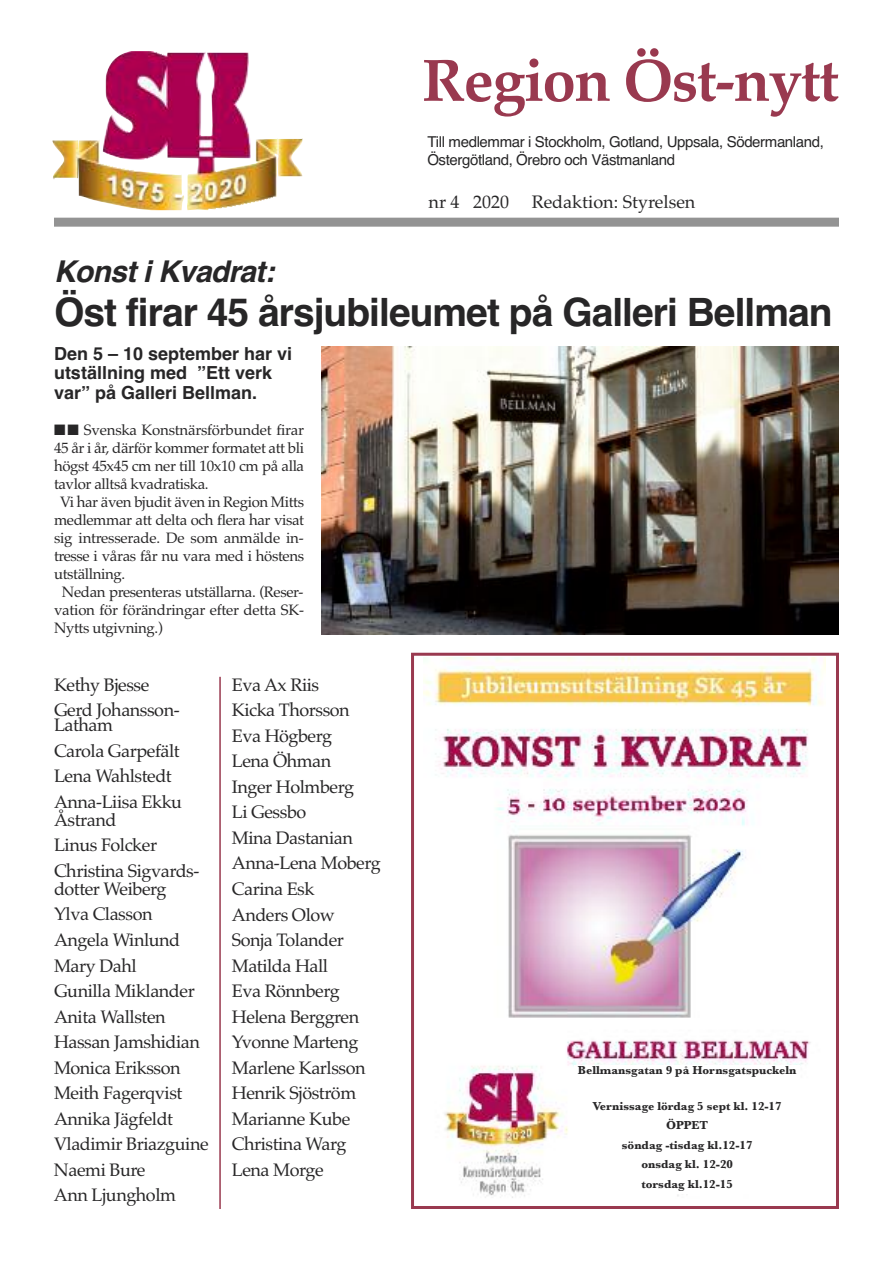
<style>
.page{position:relative;width:893px;height:1263px;background:#fff}
.page>*{position:absolute;margin:0;border:0;box-sizing:border-box;transform-origin:0 0}
.t1{font:700 60px "Palatino";letter-spacing:-.025em;color:#99394f}
.t2{font:700 39px "Helvetica";letter-spacing:-.025em;color:#272627}
.t3{font:italic 700 30px "Helvetica";letter-spacing:-.025em;color:#272627}
.t4{font:18px/25.5px "Palatino";letter-spacing:-.025em;color:#272627}
.t5{font:700 18px/19.5px "Helvetica";color:#272627}
.t6{font:18px "Palatino";color:#272627}
.t7{font:15px "Palatino";letter-spacing:-.025em;color:#272627}
.t8{font:15px/18px "Helvetica";letter-spacing:-.025em;color:#272627}
.t9{font:700 12px/19.5px "Baskerville";color:#272627;text-align:center}
</style>
<div class="page">
<img style="left:53px;top:51px;width:249px;height:159px">
<div style="left:54px;top:218px;width:785px;height:9px;background:#939393"></div>
<img style="left:424px;top:657px;width:401px;height:541px">
<div style="left:411px;top:653px;width:428px;height:556px;border:3px solid #99394f"></div>
<img style="left:321px;top:347px;width:518px;height:287px">
<hr style="left:219px;top:677px;width:2px;height:532px;background:#99394f">
<div style="left:574px;top:1065px;width:226px;height:128px;background:#fff"></div>
<h1 class="t1" style="left:422px;top:45px;width:419px">Region Öst-nytt</h1>
<p class="t8" style="left:427px;top:133px;width:398px">Till medlemmar i Stockholm, Gotland, Uppsala, Södermanland,<br>Östergötland, Örebro och Västmanland</p>
<p class="t4" style="left:429px;top:189px;width:82px">nr 4 2020</p>
<p class="t6" style="left:532px;top:192px;width:165px">Redaktion: Styrelsen</p>
<h3 class="t3" style="left:54px;top:254px;width:222px">Konst i Kvadrat:</h3>
<h2 class="t2" style="left:54px;top:289px;width:780px">Öst firar 45 årsjubileumet på Galleri Bellman</h2>
<p class="t5" style="left:54px;top:344px;width:240px">Den 5 – 10 september har vi utställning med ”Ett verk var” på Galleri Bellman.</p>
<p class="t7" style="left:54px;top:421px;width:252px">■■ Svenska Konstnärsförbundet firar</p>
<p class="t7" style="left:54px;top:439px;width:252px">45 år i år, därför kommer formatet att bli</p>
<p class="t7" style="left:54px;top:457px;width:252px">högst 45x45 cm ner till 10x10 cm på alla</p>
<p class="t7" style="left:54px;top:475px;width:156px">tavlor alltså kvadratiska.</p>
<p class="t7" style="left:60px;top:493px;width:246px">Vi har även bjudit även in Region Mitts</p>
<p class="t7" style="left:54px;top:511px;width:252px">medlemmar att delta och flera har visat</p>
<p class="t7" style="left:54px;top:529px;width:251px">sig intresserade. De som anmälde in-</p>
<p class="t7" style="left:54px;top:547px;width:252px">tresse i våras får nu vara med i höstens</p>
<p class="t7" style="left:54px;top:565px;width:73px">utställning.</p>
<p class="t7" style="left:62px;top:583px;width:243px">Nedan presenteras utställarna. (Reser-</p>
<p class="t7" style="left:54px;top:601px;width:252px">vation för förändringar efter detta SK-</p>
<p class="t7" style="left:54px;top:619px;width:110px">Nytts utgivning.)</p>
<p class="t4" style="left:54px;top:672px;width:127px">Kethy Bjesse<br>Gerd Johansson-</p>
<p class="t4" style="left:54px;top:712px;width:130px">Latham<br>Carola Garpefält<br>Lena Wahlstedt<br>Anna-Liisa Ekku</p>
<p class="t4" style="left:54px;top:807px;width:147px">Åstrand<br>Linus Folcker<br>Christina Sigvards-</p>
<p class="t4" style="left:54px;top:876px;width:156px">dotter Weiberg<br>Ylva Classon<br>Angela Winlund<br>Mary Dahl<br>Gunilla Miklander<br>Anita Wallsten<br>Hassan Jamshidian<br>Monica Eriksson<br>Meith Fagerqvist<br>Annika Jägfeldt<br>Vladimir Briazguine<br>Naemi Bure<br>Ann Ljungholm</p>
<p class="t4" style="left:232px;top:672px;width:151px">Eva Ax Riis<br>Kicka Thorsson<br>Eva Högberg<br>Lena Öhman<br>Inger Holmberg<br>Li Gessbo<br>Mina Dastanian<br>Anna-Lena Moberg<br>Carina Esk<br>Anders Olow<br>Sonja Tolander<br>Matilda Hall<br>Eva Rönnberg<br>Helena Berggren<br>Yvonne Marteng<br>Marlene Karlsson<br>Henrik Sjöström<br>Marianne Kube<br>Christina Warg<br>Lena Morge</p>
<p class="t9" style="left:578px;top:1060px;width:220px">Bellmansgatan 9 på Hornsgatspuckeln</p>
<p class="t9" style="left:593px;top:1096px;width:190px">Vernissage lördag 5 sept kl. 12-17<br>ÖPPET<br>söndag -tisdag kl.12-17<br>onsdag kl. 12-20<br>torsdag kl.12-15</p>
</div>
